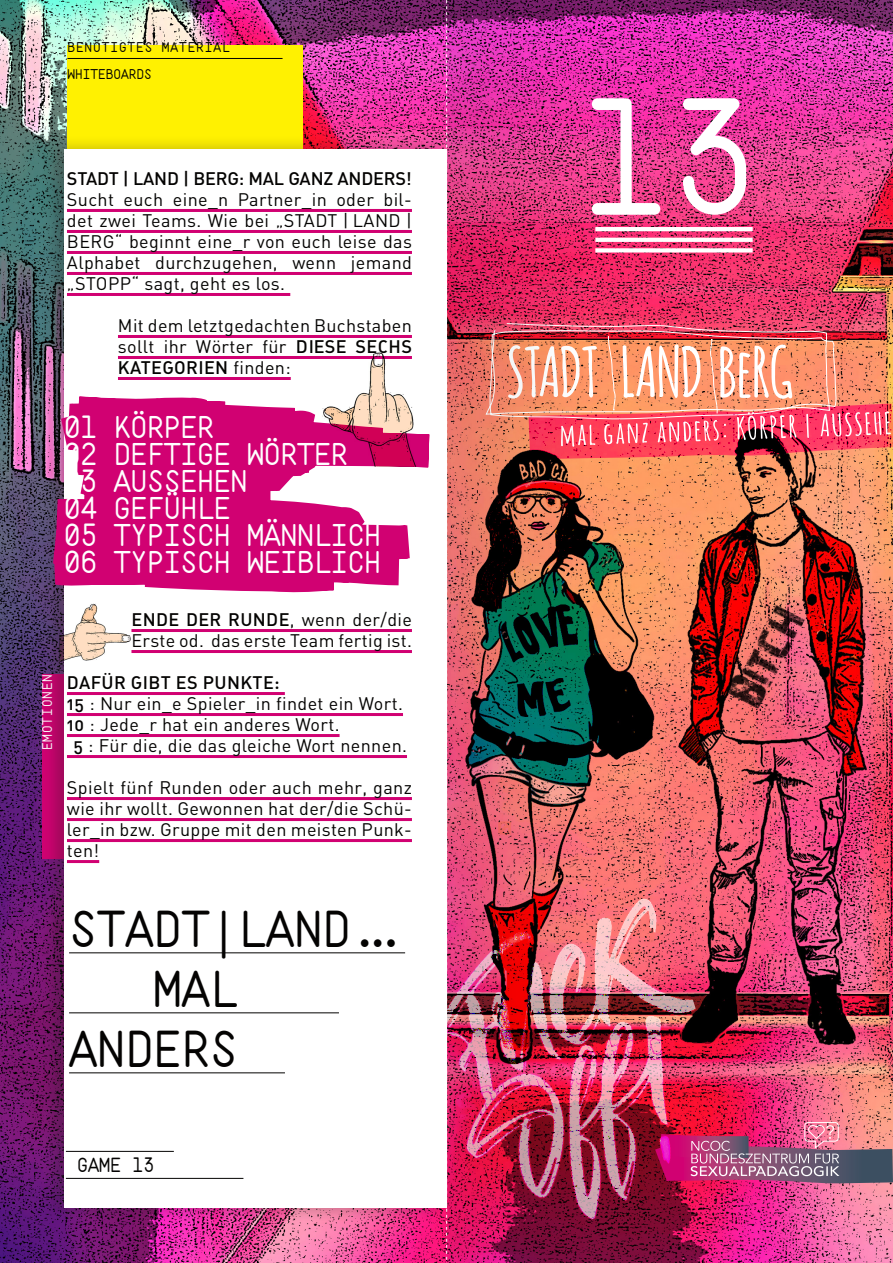
<style>
.page{position:relative;width:893px;height:1263px;background:#fff}
.page>*{position:absolute;margin:0;border:0;box-sizing:border-box;transform-origin:0 0}
.t1{font:49.5px "AHAMONO Monospaced";letter-spacing:.005em;color:#040302}
.t2{font:30px "AHAMONO Monospaced";letter-spacing:-.01em;color:#fff}
.t3{font:19.5px "AHAMONO Monospaced";letter-spacing:.005em;color:#040302}
.t4{font:18px/21px "DIN";letter-spacing:.02em;color:#040302;text-align:justify}
.t5{font:13.5px "AHAMONO Monospaced";letter-spacing:.07em;color:#040302}
.t6{font:13.5px "AHAMONO Monospaced";letter-spacing:.005em;color:#040302}
.t7{font:13.5px "AHAMONO Monospaced";letter-spacing:.07em;color:#fff}
.s1{font-weight:500}
.s2{font-family:"DIN Medium Alternate"}
</style>
<div class="page">
<img style="left:447px;top:0;width:446px;height:1263px">
<svg style="left:636px;top:98px;width:110px;height:117px"></svg>
<hr style="left:595px;top:227px;width:158px;height:4px;background:#fff">
<svg style="left:636px;top:238px;width:117px;height:4px"></svg>
<svg style="left:636px;top:248px;width:117px;height:4px"></svg>
<img style="left:747px;top:1121px;width:146px;height:88px">
<svg style="left:636px;top:273px;width:201px;height:37px;background:#d73161"></svg>
<img style="left:709px;top:609px;width:157px;height:151px">
<img style="left:447px;top:872px;width:300px;height:378px">
<img style="left:0;top:0;width:446px;height:1263px">
<div style="left:67px;top:45px;width:236px;height:131px;background:#fff101"></div>
<hr style="left:67px;top:58px;width:216px;height:1px;background:#040302">
<div style="left:41px;top:135px;width:411px;height:1087px;background:#231f20;opacity:.3"></div>
<div style="left:64px;top:149px;width:382px;height:1058px;background:#fff"></div>
<hr style="left:67px;top:209px;width:345px;height:3px;background:#d10172">
<hr style="left:67px;top:230px;width:345px;height:3px;background:#d10172">
<hr style="left:67px;top:251px;width:345px;height:3px;background:#d10172">
<hr style="left:67px;top:272px;width:345px;height:3px;background:#d10172">
<hr style="left:67px;top:293px;width:223px;height:3px;background:#d10172">
<hr style="left:118px;top:335px;width:294px;height:3px;background:#d10172">
<hr style="left:131px;top:629px;width:281px;height:3px;background:#d10172">
<hr style="left:131px;top:650px;width:281px;height:3px;background:#d10172">
<hr style="left:67px;top:692px;width:218px;height:3px;background:#d10172">
<hr style="left:67px;top:713px;width:336px;height:3px;background:#d10172">
<hr style="left:67px;top:734px;width:273px;height:3px;background:#d10172">
<hr style="left:67px;top:755px;width:340px;height:3px;background:#d10172">
<hr style="left:67px;top:797px;width:345px;height:3px;background:#d10172">
<hr style="left:67px;top:818px;width:345px;height:3px;background:#d10172">
<hr style="left:67px;top:839px;width:345px;height:3px;background:#d10172">
<hr style="left:67px;top:860px;width:32px;height:3px;background:#d10172">
<svg style="left:0;top:340px;width:893px;height:269px"></svg>
<img style="left:310px;top:337px;width:130px;height:130px">
<img style="left:60px;top:595px;width:80px;height:81px">
<hr style="left:69px;top:952px;width:336px;height:1px;background:#040302">
<hr style="left:69px;top:1012px;width:270px;height:1px;background:#040302">
<hr style="left:69px;top:1072px;width:216px;height:1px;background:#040302">
<img style="left:636px;top:310px;width:257px;height:157px">
<hr style="left:66px;top:1151px;width:108px;height:1px;background:#040302">
<hr style="left:66px;top:1178px;width:177px;height:1px;background:#040302">
<svg style="left:446px;top:0;width:1px;height:1263px"></svg>
<img style="left:448px;top:0;width:188px;height:1263px">
<p class="t5" style="left:67px;top:39px;width:164px">BENÖTIGTES MATERIAL</p>
<p class="t6" style="left:67px;top:66px;width:86px">WHITEBOARDS</p>
<p class="t4" style="left:67px;top:168px;width:346px"><span class="s1">STADT | LAND | BERG: MAL GANZ ANDERS!<br></span>Sucht euch eine_n Partner_in oder bil&shy;det zwei Teams. Wie bei „STADT | LAND | BERG“ beginnt eine_r von euch leise das Alphabet durchzugehen, wenn jemand „STOPP“ sagt, geht es los.</p>
<p class="t4" style="left:118px;top:315px;width:295px">Mit dem letztgedachten Buchstaben sollt ihr Wörter für <span class="s2">DIESE SECHS KATEGORIEN</span> finden:</p>
<p class="t2" style="left:64px;top:408px;width:152px">01 KÖRPER</p>
<p class="t2" style="left:64px;top:435px;width:285px">02 DEFTIGE WÖRTER</p>
<p class="t2" style="left:64px;top:462px;width:185px">03 AUSSEHEN</p>
<p class="t2" style="left:64px;top:489px;width:169px">04 GEFÜHLE</p>
<p class="t2" style="left:64px;top:516px;width:319px">05 TYPISCH MÄNNLICH</p>
<p class="t2" style="left:64px;top:543px;width:319px">06 TYPISCH WEIBLICH</p>
<p class="t7" style="left:39px;top:750px;width:78px;rotate:-90deg">EMOTIONEN</p>
<p class="t4" style="left:131px;top:609px;width:282px"><span class="s2">ENDE DER RUNDE</span>, wenn der/die<br>Erste od. das erste Team fertig ist.</p>
<p class="t4" style="left:67px;top:672px;width:338px"><span class="s2">DAFÜR GIBT ES PUNKTE:<br>15</span> : Nur ein_e Spieler_in findet ein Wort.</p>
<p class="t4" style="left:73px;top:714px;width:335px;text-indent:-6px"><span class="s2">10</span> : Jede_r hat ein anderes Wort.<br><span class="s2">5</span> : Für die, die das gleiche Wort nennen.</p>
<p class="t4" style="left:67px;top:777px;width:346px">Spielt fünf Runden oder auch mehr, ganz wie ihr wollt. Gewonnen hat der/die Schü&shy;ler_in bzw. Gruppe mit den meisten Punk&shy;ten!</p>
<p class="t1" style="left:69px;top:898px;width:338px">STADT|LAND...</p>
<p class="t1" style="left:154px;top:958px;width:86px">MAL</p>
<p class="t1" style="left:69px;top:1018px;width:170px">ANDERS</p>
<p class="t3" style="left:77px;top:1153px;width:79px">GAME 13</p>
</div>
